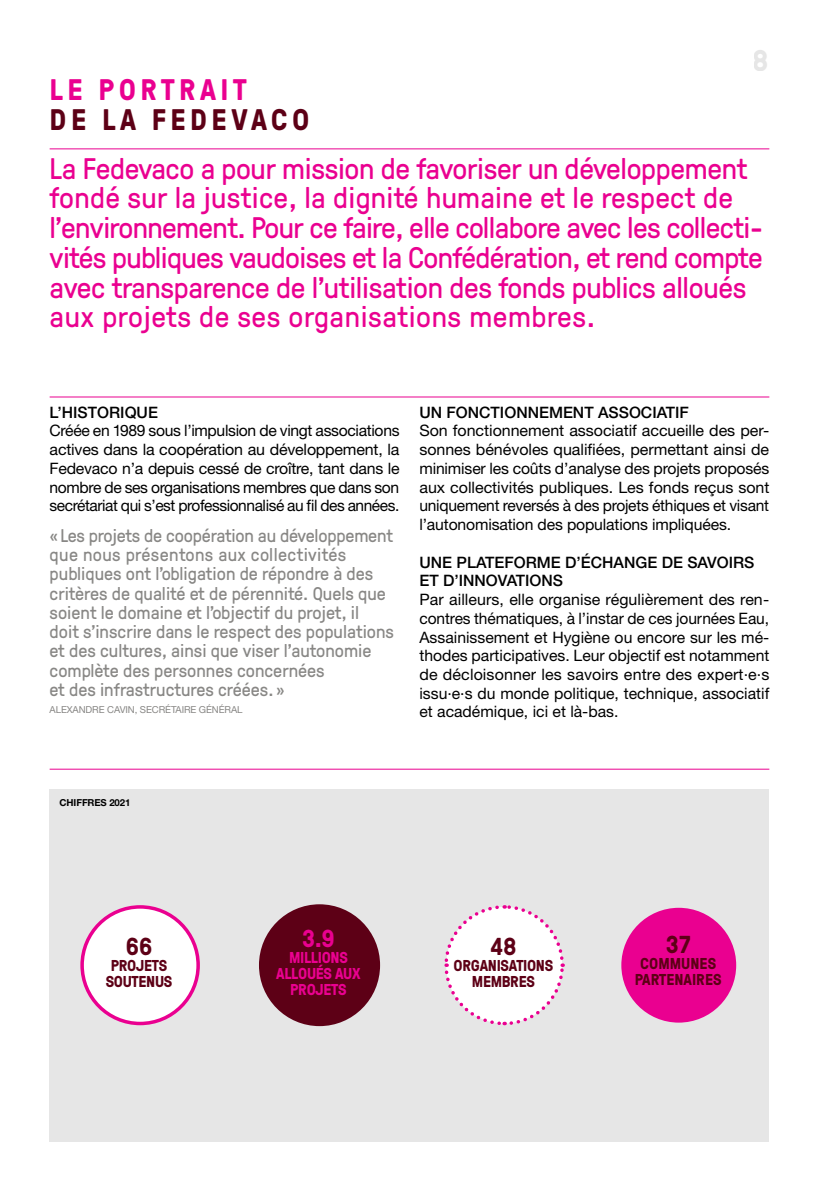
<style>
.page{position:relative;width:819px;height:1191px;background:#fff}
.page>*{position:absolute;margin:0;border:0;box-sizing:border-box;transform-origin:0 0}
.t1{font:29.75px/29.8px "GT Pressura";letter-spacing:-.01em;color:#ea0090}
.t2{font:700 29.75px "GT Pressura";letter-spacing:.15em;color:#5d0016}
.t3{font:700 29.75px "GT Pressura";letter-spacing:.15em;color:#ea0090}
.t4{font:700 29.75px "GT Pressura";color:#e6e6e6}
.t5{font:700 24.5px "GT Pressura";color:#5d0016}
.t6{font:700 24.5px "GT Pressura";color:#ea0090}
.t7{font:18.38px/19.2px "GT Pressura";color:#888785}
.t8{font:15.75px/18.7px "Helvetica Neue LT Std";letter-spacing:-.01em;color:#000;text-align:justify}
.t9{font:500 15.75px/18.7px "Helvetica Neue LT Std";color:#000}
.t10{font:700 15.75px/15.8px "GT Pressura";letter-spacing:-.02em;color:#5d0016;text-align:center}
.t11{font:700 15.75px/15.8px "GT Pressura";letter-spacing:-.02em;color:#ea0090;text-align:center}
.t12{font:700 15.75px/15.8px "GT Pressura";color:#5d0016;text-align:center}
.t13{font:9.62px "Helvetica Neue LT Std";letter-spacing:-.01em;color:#888785}
.t14{font:700 9.62px "Helvetica Neue LT Std";letter-spacing:-.01em;color:#000}
</style>
<div class="page">
<div style="left:50px;top:789px;width:719px;height:352px;background:#e6e6e6"></div>
<hr style="left:50px;top:768px;width:719px;height:1px;background:#ea0090">
<hr style="left:50px;top:148px;width:719px;height:1px;background:#ea0090">
<hr style="left:50px;top:396px;width:719px;height:1px;background:#ea0090">
<div style="left:82px;top:907px;width:116px;height:116px;background:#fff;border-radius:50%"></div>
<div style="left:80px;top:905px;width:120px;height:120px;border:4px solid #ea0090;border-radius:50%"></div>
<svg style="left:444px;top:905px;width:121px;height:121px"></svg>
<div style="left:259px;top:904px;width:121px;height:122px;background:#5d0016;border-radius:50%"></div>
<div style="left:621px;top:907px;width:115px;height:115px;background:#ea0090;border-radius:50%"></div>
<h1 class="t4" style="left:753px;top:38px;width:18px">8</h1>
<h1 class="t3" style="left:50px;top:68px;width:198px">LE PORTRAIT</h1>
<h1 class="t2" style="left:50px;top:98px;width:261px">DE LA FEDEVACO</h1>
<p class="t1" style="left:50px;top:151px;width:715px">La Fedevaco a pour mission de favoriser un développement fondé sur la justice, la dignité humaine et le respect de l’environnement. Pour ce faire, elle collabore avec les collecti&shy;vités publiques vaudoises et la Confédération, et rend compte avec transparence de l’utilisation des fonds publics alloués aux projets de ses organisations membres.</p>
<p class="t9" style="left:50px;top:402px;width:110px">L’HISTORIQUE</p>
<p class="t8" style="left:50px;top:421px;width:351px">Créée en 1989 sous l’impulsion de vingt associations actives dans la coopération au développement, la Fedevaco n’a depuis cessé de croître, tant dans le nombre de ses organisations membres que dans son secrétariat qui s’est professionnalisé au fil des années.</p>
<p class="t7" style="left:50px;top:525px;width:346px">«Les projets de coopération au développement que nous présentons aux collectivités publiques ont l’obligation de répondre à des critères de qualité et de pérennité. Quels que soient le domaine et l’objectif du projet, il<br>doit s’inscrire dans le respect des populations et des cultures, ainsi que viser l’autonomie complète des personnes concernées<br>et des infrastructures créées. »</p>
<p class="t13" style="left:50px;top:703px;width:194px">ALEXANDRE CAVIN, SECRÉTAIRE GÉNÉRAL</p>
<p class="t9" style="left:419px;top:402px;width:271px">UN FONCTIONNEMENT ASSOCIATIF</p>
<p class="t8" style="left:419px;top:421px;width:351px">Son fonctionnement associatif accueille des per&shy;sonnes bénévoles qualifiées, permettant ainsi de minimiser les coûts d’analyse des projets proposés aux collectivités publiques. Les fonds reçus sont uniquement reversés à des projets éthiques et visant l’autonomisation des populations impliquées.</p>
<p class="t9" style="left:419px;top:552px;width:336px">UNE PLATEFORME D’ÉCHANGE DE SAVOIRS<br>ET D’INNOVATIONS</p>
<p class="t8" style="left:419px;top:589px;width:351px">Par ailleurs, elle organise régulièrement des ren&shy;contres thématiques, à l’instar de ces journées Eau, Assainissement et Hygiène ou encore sur les mé&shy;thodes participatives. Leur objectif est notamment de décloisonner les savoirs entre des expert·e·s issu·e·s du monde politique, technique, associatif et académique, ici et là-bas.</p>
<p class="t14" style="left:60px;top:796px;width:72px">CHIFFRES 2021</p>
<h2 class="t5" style="left:126px;top:928px;width:28px">66</h2>
<p class="t10" style="left:106px;top:957px;width:68px">PROJETS<br>SOUTENUS</p>
<h2 class="t6" style="left:302px;top:920px;width:34px">3.9</h2>
<p class="t11" style="left:276px;top:949px;width:86px">MILLIONS<br>ALLOUÉS AUX<br>PROJETS</p>
<h2 class="t5" style="left:490px;top:928px;width:28px">48</h2>
<p class="t10" style="left:453px;top:957px;width:101px">ORGANISATIONS<br>MEMBRES</p>
<h2 class="t5" style="left:665px;top:927px;width:26px">37</h2>
<p class="t12" style="left:634px;top:955px;width:88px">COMMUNES<br>PARTENAIRES</p>
</div>
